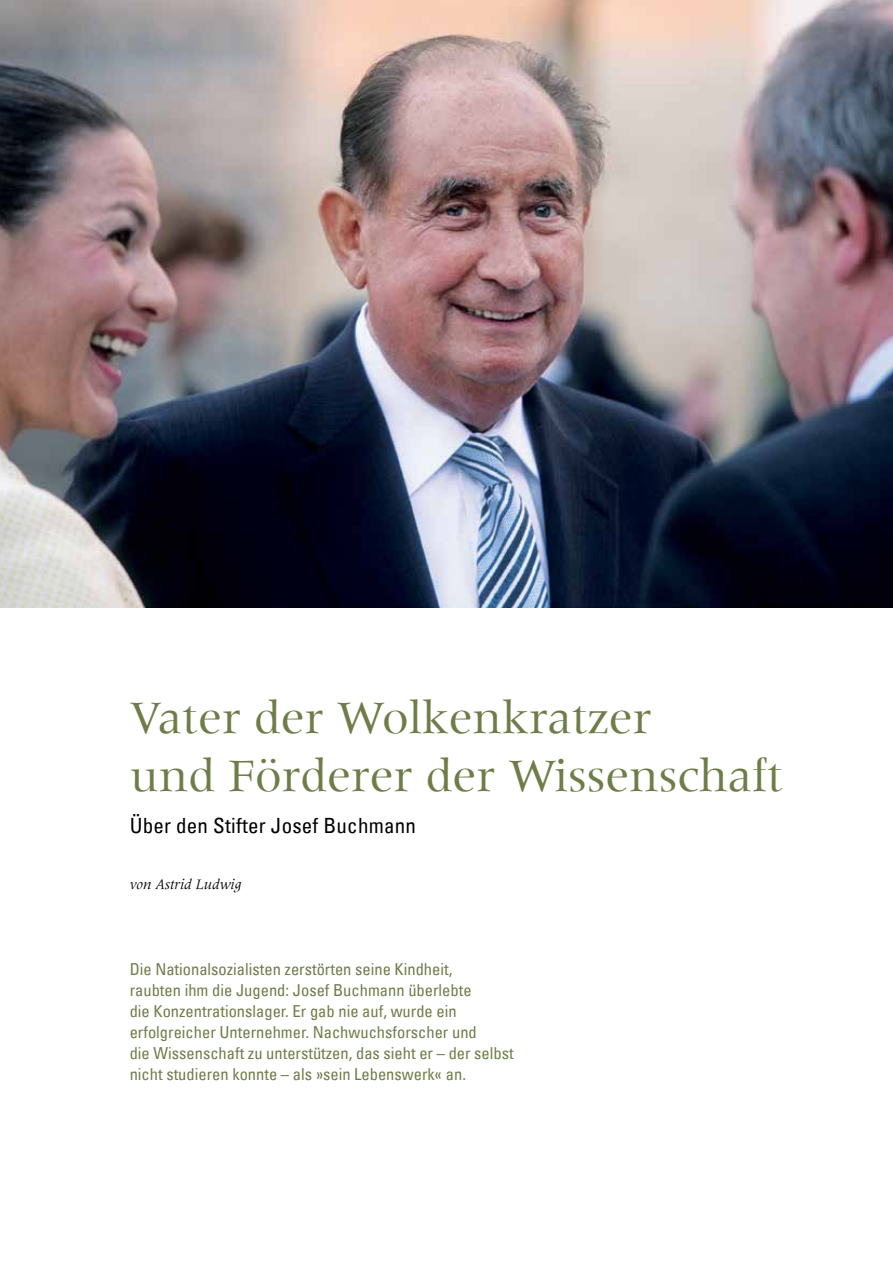
<style>
.page{position:relative;width:893px;height:1263px;background:#fff}
.page>*{position:absolute;margin:0;border:0;box-sizing:border-box;transform-origin:0 0}
.t1{font:48px/57.6px "Meridien";color:#6e7d48}
.t2{font:condensed 21px "Univers Com 57";letter-spacing:.01em;color:#000}
.t3{font:condensed 16.5px/21px "Univers Com 57";color:#6e7d48}
.t4{font:italic 15px "Meridien Com";color:#000}
</style>
<div class="page">
<img style="left:0;top:0;width:893px;height:607px">
<h1 class="t1" style="left:130px;top:689px;width:655px">Vater der Wolkenkratzer<br>und Förderer der Wissenschaft</h1>
<p class="t2" style="left:130px;top:812px;width:288px">Über den Stifter Josef Buchmann</p>
<p class="t4" style="left:130px;top:875px;width:113px">von Astrid Ludwig</p>
<p class="t3" style="left:130px;top:958px;width:386px">Die Nationalsozialisten zerstörten seine Kindheit,<br>raubten ihm die Jugend: Josef Buchmann überlebte<br>die Konzentrationslager. Er gab nie auf, wurde ein erfolgreicher Unternehmer. Nachwuchsforscher und<br>die Wissenschaft zu unterstützen, das sieht er – der selbst nicht studieren konnte – als »sein Lebenswerk« an.</p>
</div>
